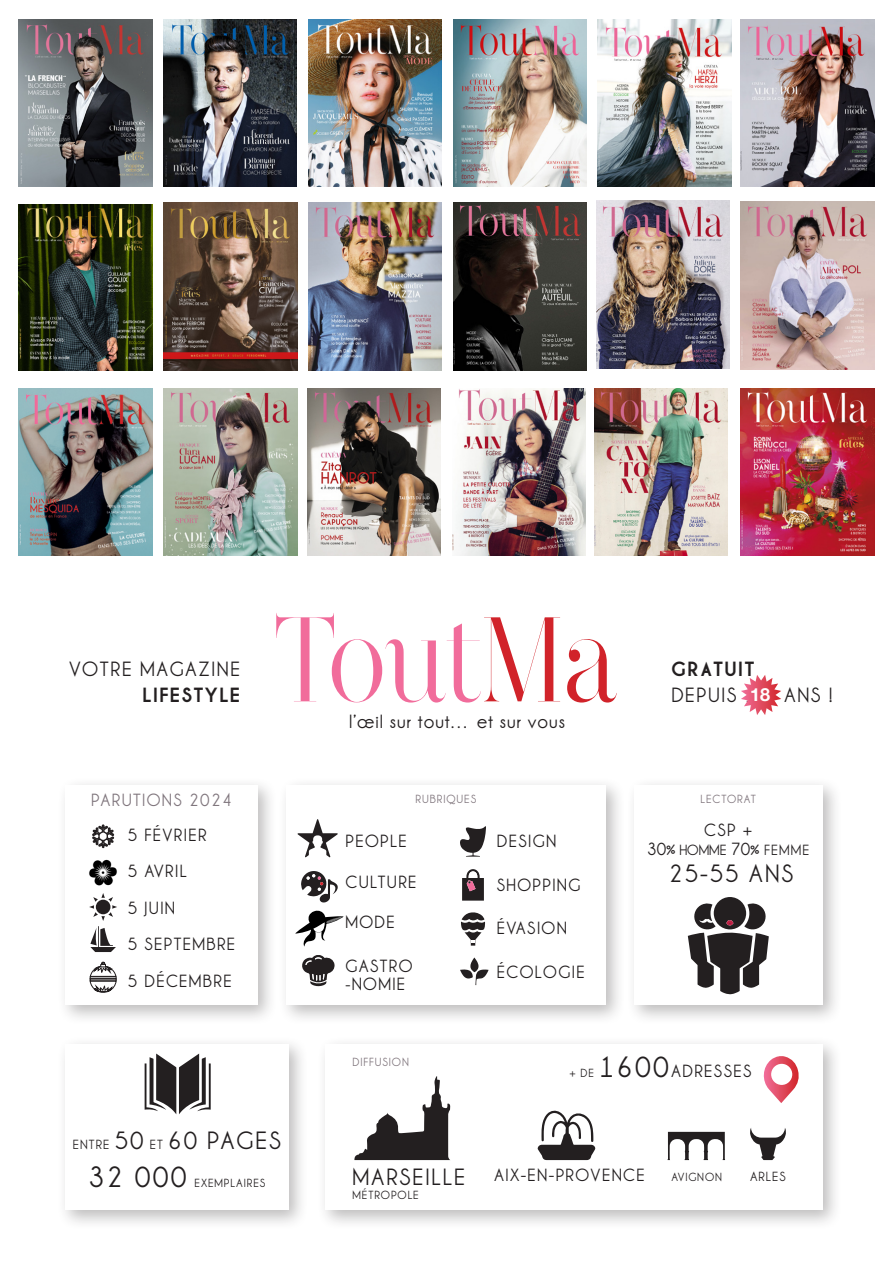
<style>
.page{position:relative;width:893px;height:1263px;background:#fff}
.page>*{position:absolute;margin:0;border:0;box-sizing:border-box;transform-origin:0 0}
.t1{font:700 30px "Champagne&Limousines";color:#231f20}
.t2{font:700 25.5px "Champagne&Limousines";letter-spacing:.075em;color:#231f20}
.t3{font:700 24px "Champagne&Limousines";letter-spacing:.075em;color:#231f20}
.t4{font:700 21px "Champagne&Limousines";letter-spacing:.075em;color:#231f20}
.t5{font:700 21px "Champagne&Limousines Thick";letter-spacing:.075em;color:#231f20}
.t6{font:700 19.5px "Champagne&Limousines";letter-spacing:.05em;color:#231f20}
.t7{font:700 18px/18px "Champagne&Limousines";letter-spacing:.075em;color:#231f20}
.t8{font:700 18px "Champagne&Limousines";letter-spacing:.075em;color:#80767d}
.t9{font:700 18px "Helvetica Neue";color:#fff}
.t10{font:700 15px "Champagne&Limousines";letter-spacing:.035em;color:#231f20}
.t11{font:700 13.5px "Champagne&Limousines";letter-spacing:.075em;color:#231f20}
.t12{font:700 12px "Champagne&Limousines";letter-spacing:.075em;color:#231f20}
.t13{font:700 12px "Champagne&Limousines";letter-spacing:.075em;color:#80767d}
.s1{font-size:13.5px}
.s2{font-size:16.5px}
.s3{font-size:18px}
.s4{font-size:30px}
</style>
<div class="page">
<div style="left:57px;top:777px;width:221px;height:248px;background:#231f20;opacity:.3"></div>
<div style="left:65px;top:785px;width:193px;height:220px;background:#fff"></div>
<div style="left:57px;top:1036px;width:252px;height:194px;background:#231f20;opacity:.3"></div>
<div style="left:65px;top:1044px;width:224px;height:166px;background:#fff"></div>
<svg style="left:145px;top:1053px;width:66px;height:61px"></svg>
<div style="left:626px;top:777px;width:217px;height:248px;background:#231f20;opacity:.3"></div>
<div style="left:634px;top:785px;width:188px;height:220px;background:#fff"></div>
<svg style="left:688px;top:897px;width:81px;height:97px"></svg>
<div style="left:316px;top:1036px;width:526px;height:194px;background:#231f20;opacity:.3"></div>
<div style="left:325px;top:1044px;width:497px;height:166px;background:#fff"></div>
<svg style="left:538px;top:1110px;width:57px;height:50px"></svg>
<svg style="left:354px;top:1076px;width:97px;height:84px"></svg>
<svg style="left:750px;top:1128px;width:36px;height:32px"></svg>
<svg style="left:763px;top:1056px;width:36px;height:47px"></svg>
<div style="left:278px;top:777px;width:348px;height:248px;background:#231f20;opacity:.3"></div>
<div style="left:286px;top:785px;width:320px;height:220px;background:#fff"></div>
<svg style="left:302px;top:955px;width:33px;height:31px"></svg>
<svg style="left:462px;top:869px;width:22px;height:32px"></svg>
<svg style="left:461px;top:912px;width:24px;height:34px"></svg>
<svg style="left:301px;top:871px;width:37px;height:31px"></svg>
<svg style="left:298px;top:819px;width:40px;height:38px"></svg>
<svg style="left:460px;top:826px;width:26px;height:31px"></svg>
<svg style="left:460px;top:957px;width:29px;height:28px"></svg>
<svg style="left:276px;top:613px;width:341px;height:89px"></svg>
<svg style="left:741px;top:675px;width:40px;height:40px"></svg>
<img style="left:741px;top:20px;width:133px;height:166px">
<img style="left:163px;top:20px;width:134px;height:166px">
<img style="left:19px;top:20px;width:133px;height:166px">
<img style="left:308px;top:20px;width:134px;height:166px">
<img style="left:453px;top:20px;width:134px;height:166px">
<img style="left:598px;top:20px;width:133px;height:166px">
<svg style="left:295px;top:910px;width:48px;height:37px"></svg>
<svg style="left:92px;top:824px;width:23px;height:25px"></svg>
<svg style="left:89px;top:961px;width:28px;height:32px"></svg>
<img style="left:89px;top:859px;width:28px;height:27px">
<svg style="left:89px;top:893px;width:28px;height:59px"></svg>
<svg style="left:667px;top:1132px;width:58px;height:28px"></svg>
<img style="left:741px;top:202px;width:133px;height:168px">
<img style="left:741px;top:388px;width:133px;height:168px">
<img style="left:19px;top:204px;width:133px;height:166px">
<img style="left:308px;top:203px;width:134px;height:167px">
<img style="left:164px;top:203px;width:133px;height:167px">
<img style="left:453px;top:203px;width:134px;height:167px">
<img style="left:596px;top:201px;width:134px;height:168px">
<img style="left:307px;top:388px;width:134px;height:168px">
<img style="left:164px;top:388px;width:133px;height:168px">
<img style="left:19px;top:388px;width:133px;height:168px">
<img style="left:452px;top:388px;width:134px;height:168px">
<img style="left:594px;top:388px;width:134px;height:168px">
<p class="t4" style="left:69px;top:657px;width:173px">VOTRE MAGAZINE</p>
<p class="t5" style="left:142px;top:682px;width:99px">LIFESTYLE</p>
<p class="t9" style="left:750px;top:681px;width:22px">18</p>
<p class="t5" style="left:671px;top:657px;width:84px">GRATUIT</p>
<p class="t4" style="left:671px;top:683px;width:162px">DEPUIS 11 ANS !</p>
<p class="t8" style="left:91px;top:790px;width:142px">PARUTIONS 2024</p>
<p class="t7" style="left:128px;top:825px;width:80px">5 FÉVRIER</p>
<p class="t7" style="left:128px;top:862px;width:61px">5 AVRIL</p>
<p class="t7" style="left:128px;top:899px;width:49px">5 JUIN</p>
<p class="t7" style="left:128px;top:935px;width:109px">5 SEPTEMBRE</p>
<p class="t7" style="left:128px;top:972px;width:105px">5 DÉCEMBRE</p>
<p class="t2" style="left:73px;top:1126px;width:210px"><span class="s1">ENTRE</span> 50 <span class="s1">ET</span> 60 PAGES</p>
<p class="t1" style="left:88px;top:1160px;width:100px">32 000</p>
<p class="t12" style="left:195px;top:1176px;width:72px">EXEMPLAIRES</p>
<p class="t6" style="left:349px;top:711px;width:217px">l’œil sur tout… et sur vous</p>
<p class="t13" style="left:416px;top:792px;width:62px">RUBRIQUES</p>
<p class="t7" style="left:345px;top:832px;width:63px">PEOPLE</p>
<p class="t7" style="left:345px;top:873px;width:73px">CULTURE</p>
<p class="t7" style="left:345px;top:913px;width:51px">MODE</p>
<p class="t7" style="left:345px;top:957px;width:69px">GASTRO <span class="s2">-</span>NOMIE</p>
<p class="t7" style="left:497px;top:832px;width:61px">DESIGN</p>
<p class="t7" style="left:497px;top:876px;width:85px">SHOPPING</p>
<p class="t7" style="left:497px;top:919px;width:72px">ÉVASION</p>
<p class="t7" style="left:497px;top:963px;width:89px">ÉCOLOGIE</p>
<p class="t13" style="left:700px;top:792px;width:57px">LECTORAT</p>
<p class="t7" style="left:704px;top:821px;width:50px">CSP +</p>
<p class="t10" style="left:647px;top:842px;width:164px"><span class="s3">30%</span> HOMME <span class="s3">70%</span> FEMME</p>
<p class="t2" style="left:669px;top:859px;width:126px">25-55 ANS</p>
<p class="t13" style="left:353px;top:1055px;width:58px">DIFFUSION</p>
<p class="t12" style="left:570px;top:1066px;width:26px">+ DE</p>
<p class="t7" style="left:599px;top:1061px;width:154px"><span class="s4">1600</span>ADRESSES</p>
<p class="t3" style="left:353px;top:1164px;width:114px">MARSEILLE</p>
<p class="t7" style="left:494px;top:1166px;width:152px">AIX-EN-PROVENCE</p>
<p class="t12" style="left:353px;top:1188px;width:68px">MÉTROPOLE</p>
<p class="t12" style="left:671px;top:1170px;width:52px">AVIGNON</p>
<p class="t11" style="left:750px;top:1169px;width:37px">ARLES</p>
</div>
